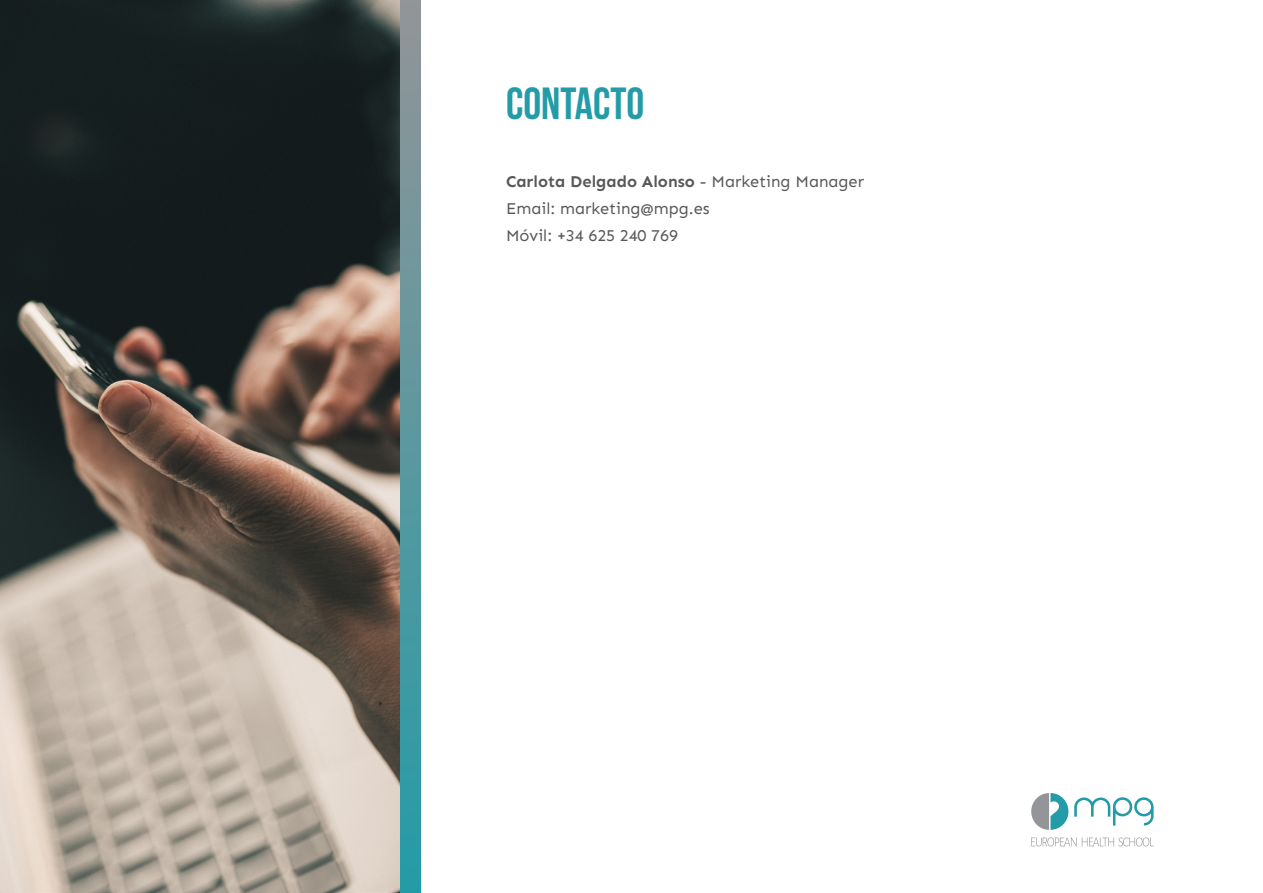
<style>
.page{position:relative;width:1263px;height:893px;background:#fff}
.page>*{position:absolute;margin:0;border:0;box-sizing:border-box;transform-origin:0 0}
.t1{font:700 45px "Bebas Neue";color:#239ca7}
.t2{font:16.5px "Sen";color:#57585a}
.t3{font:700 16.5px "Sen";color:#57585a}
.s1{font-weight:400}
</style>
<div class="page">
<svg style="left:1031px;top:837px;width:123px;height:9px"></svg>
<svg style="left:1074px;top:797px;width:79px;height:29px"></svg>
<svg style="left:1031px;top:793px;width:37px;height:37px"></svg>
<div style="left:400px;top:0;width:21px;height:893px;background:linear-gradient(to bottom,#939598,#239ba6)"></div>
<img style="left:0;top:0;width:400px;height:893px">
<p class="t1" style="left:506px;top:79px;width:140px">CONTACTO</p>
<p class="t3" style="left:506px;top:172px;width:360px">Carlota Delgado Alonso <span class="s1">- Marketing Manager</span></p>
<p class="t2" style="left:506px;top:199px;width:205px">Email: marketing@mpg.es</p>
<p class="t2" style="left:506px;top:226px;width:173px">Móvil: +34 625 240 769</p>
</div>
